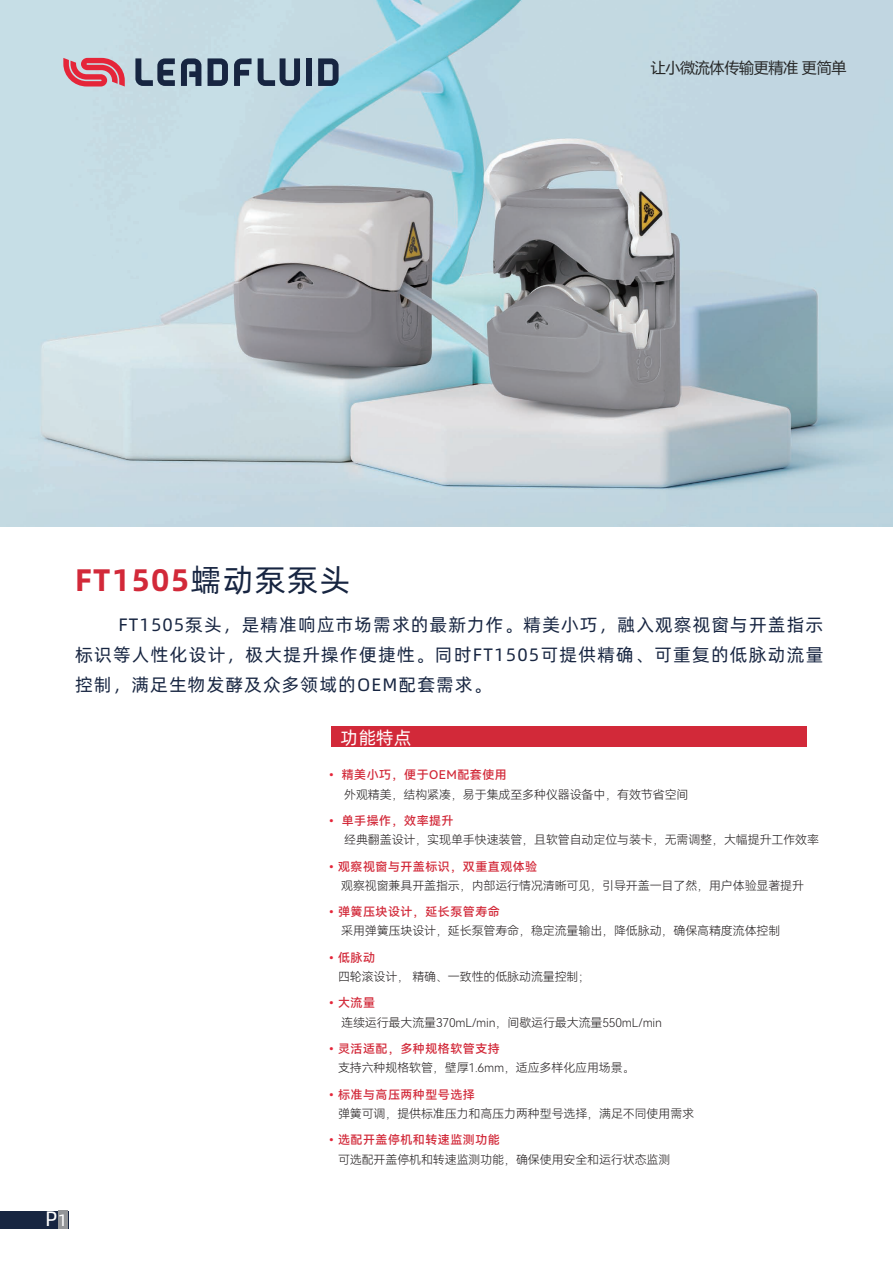
<style>
.page{position:relative;width:893px;height:1263px;background:#fff}
.page>*{position:absolute;margin:0;border:0;box-sizing:border-box;transform-origin:0 0}
.t1{font:31.2px "Alibaba Pu Hui Ti B";letter-spacing:.04em;color:#d22939}
.t2{font:21px "Alibaba Pu Hui Ti R";color:#fff}
.t3{font:18px/30px "Alibaba Pu Hui Ti R";letter-spacing:.07em;color:#172541;text-align:justify}
.t4{font:18px "Alibaba Pu Hui Ti R";color:#fff}
.t5{font:15px "Microsoft Ya Hei UI";letter-spacing:-.02em;color:#262727}
.t6{font:12px "Harmony OS Sans SC Light";letter-spacing:-.01em;color:#231f20}
.t7{font:12px "Harmony OS Sans SC Medium";letter-spacing:.04em;color:#d22939}
.s1{font-family:"Alibaba Pu Hui Ti R";font-size:31.5px;color:#172541}
.s2{color:#e52539}
.s3{font-size:16.5px}
</style>
<div class="page">
<img style="left:0;top:0;width:893px;height:526px">
<svg style="left:208px;top:58px;width:20px;height:28px"></svg>
<svg style="left:258px;top:58px;width:42px;height:28px"></svg>
<div style="left:306px;top:58px;width:6px;height:28px;background:#172541"></div>
<svg style="left:318px;top:58px;width:21px;height:28px"></svg>
<svg style="left:135px;top:58px;width:40px;height:28px"></svg>
<svg style="left:234px;top:58px;width:18px;height:28px"></svg>
<svg style="left:181px;top:58px;width:20px;height:28px"></svg>
<svg style="left:63px;top:58px;width:62px;height:29px;background:#d86f7e"></svg>
<div style="left:331px;top:726px;width:475px;height:21px;background:#d22939"></div>
<div style="left:0;top:1211px;width:68px;height:17px;background:#172541"></div>
<div style="left:58px;top:1211px;width:10px;height:18px;background:#939598"></div>
<p class="t5" style="left:651px;top:57px;width:197px">让小微流体传输更精准 更简单</p>
<h1 class="t1" style="left:75px;top:555px;width:277px">FT1505<span class="s1">蠕动泵泵头</span></h1>
<h3 class="t3" style="left:75px;top:609px;width:750px;text-indent:43px">FT1505泵头，是精准响应市场需求的最新力作。精美小巧，融入观察视窗与开盖指示标识等人性化设计，极大提升操作便捷性。同时FT1505可提供精确、可重复的低脉动流量控制，满足生物发酵及众多领域的OEM配套需求。</h3>
<h3 class="t4" style="left:341px;top:724px;width:72px">功能特点</h3>
<p class="t7" style="left:326px;top:767px;width:183px"><span class="s2">•</span> 精美小巧，便于OEM配套使用</p>
<p class="t6" style="left:344px;top:786px;width:346px">外观精美，结构紧凑，易于集成至多种仪器设备中，有效节省空间</p>
<p class="t7" style="left:326px;top:812px;width:130px"><span class="s2">•</span> 单手操作，效率提升</p>
<p class="t6" style="left:344px;top:831px;width:476px">经典翻盖设计，实现单手快速装管，且软管自动定位与装卡，无需调整，大幅提升工作效率</p>
<p class="t7" style="left:326px;top:858px;width:213px"><span class="s2">•</span>观察视窗与开盖标识，双重直观体验</p>
<p class="t6" style="left:341px;top:877px;width:464px">观察视窗兼具开盖指示，内部运行情况清晰可见，引导开盖一目了然，用户体验显著提升</p>
<p class="t7" style="left:326px;top:903px;width:176px"><span class="s2">•</span>弹簧压块设计，延长泵管寿命</p>
<p class="t6" style="left:341px;top:923px;width:441px">采用弹簧压块设计，延长泵管寿命，稳定流量输出，降低脉动，确保高精度流体控制</p>
<p class="t7" style="left:326px;top:949px;width:51px"><span class="s2">•</span>低脉动</p>
<p class="t6" style="left:338px;top:968px;width:254px">四轮滚设计， 精确、一致性的低脉动流量控制；</p>
<p class="t7" style="left:326px;top:995px;width:51px"><span class="s2">•</span>大流量</p>
<p class="t6" style="left:341px;top:1014px;width:322px">连续运行最大流量370mL/min，间歇运行最大流量550mL/min</p>
<p class="t7" style="left:326px;top:1040px;width:176px"><span class="s2">•</span>灵活适配，多种规格软管支持</p>
<p class="t6" style="left:338px;top:1059px;width:298px">支持六种规格软管，壁厚1.6mm，适应多样化应用场景。</p>
<p class="t7" style="left:326px;top:1086px;width:151px"><span class="s2">•</span>标准与高压两种型号选择</p>
<p class="t6" style="left:338px;top:1105px;width:358px">弹簧可调，提供标准压力和高压力两种型号选择，满足不同使用需求</p>
<p class="t7" style="left:326px;top:1131px;width:176px"><span class="s2">•</span>选配开盖停机和转速监测功能</p>
<p class="t6" style="left:338px;top:1151px;width:334px">可选配开盖停机和转速监测功能，确保使用安全和运行状态监测</p>
<h2 class="t2" style="left:45px;top:1203px;width:24px">P<span class="s3">1</span></h2>
</div>
